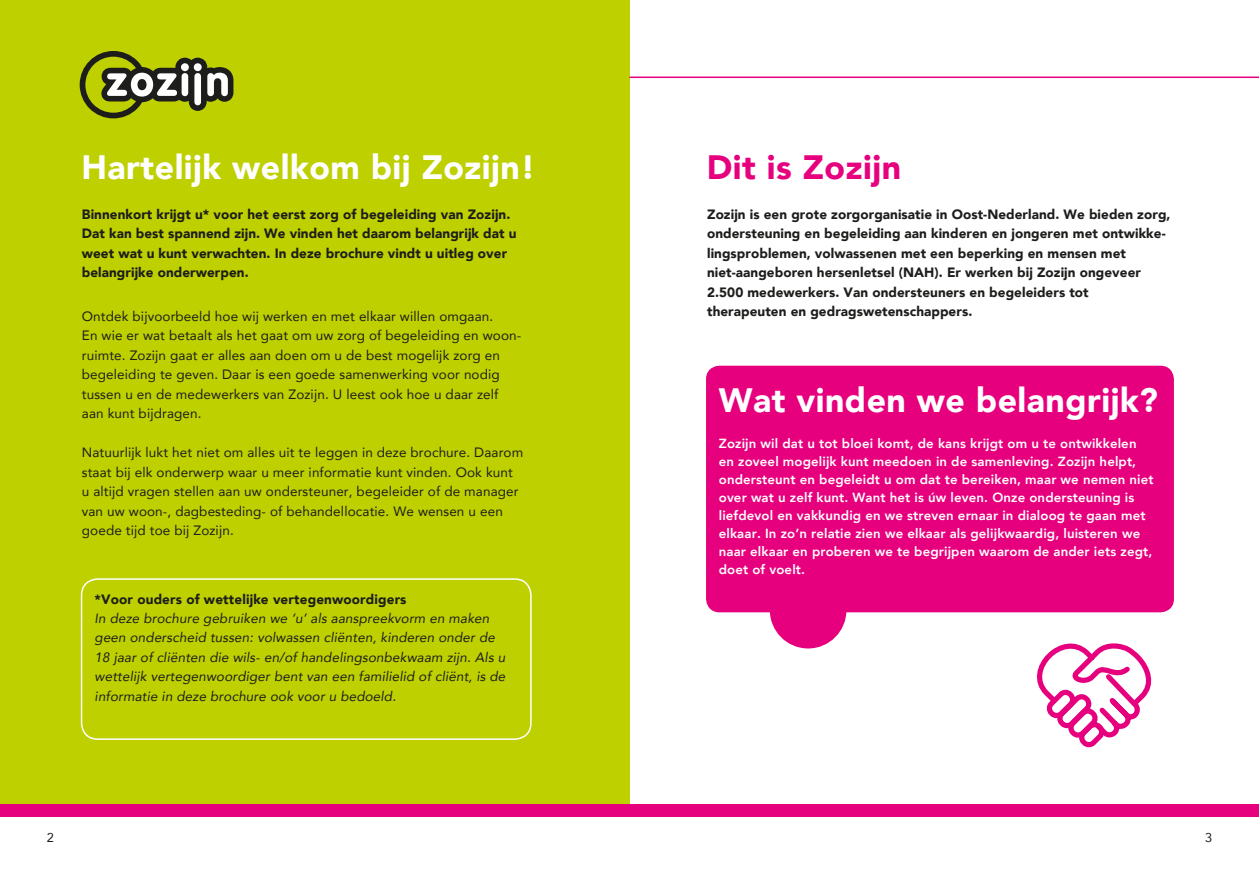
<style>
.page{position:relative;width:1259px;height:893px;background:#fff}
.page>*{position:absolute;margin:0;border:0;box-sizing:border-box;transform-origin:0 0}
.t1{font:900 33.75px "Avenir";letter-spacing:.015em;color:#fff}
.t2{font:900 33.75px "Avenir";letter-spacing:.015em;color:#e6007d}
.t3{font:900 13.5px/19.5px "Avenir";letter-spacing:.005em;color:#1d1d1b}
.t4{font:13.5px/19.5px "Avenir";letter-spacing:.01em;color:#1d1d1b}
.t5{font:italic 13.5px/19.5px "Avenir";letter-spacing:.01em;color:#1d1d1b}
.t6{font:800 13.2px/18px "Avenir";letter-spacing:.01em;color:#fff}
.t7{font:12.75px "Avenir";color:#1d1d1b}
</style>
<div class="page">
<div style="left:0;top:0;width:629px;height:804px;background:#bed000"></div>
<div style="left:629px;top:804px;width:630px;height:12px;background:#e6007d"></div>
<div style="left:0;top:804px;width:629px;height:12px;background:#e6007d"></div>
<svg style="left:80px;top:51px;width:153px;height:67px"></svg>
<div style="left:81px;top:578px;width:450px;height:162px;border:2px solid #fff;border-radius:16px"></div>
<div style="left:707px;top:366px;width:466px;height:246px;background:#e6007d;border-radius:13px"></div>
<div style="left:706px;top:366px;width:468px;height:246px;border:2px solid #e6007d;border-radius:13px"></div>
<div style="left:770px;top:572px;width:76px;height:76px;background:#e6007d;border-radius:50%"></div>
<hr style="left:629px;top:77px;width:630px;height:1px;background:#e6007d">
<svg style="left:1037px;top:643px;width:115px;height:105px"></svg>
<h1 class="t1" style="left:82px;top:138px;width:455px">Hartelijk welkom bij Zozijn!</h1>
<p class="t3" style="left:82px;top:204px;width:436px">Binnenkort krijgt u* voor het eerst zorg of begeleiding van Zozijn.<br>Dat kan best spannend zijn. We vinden het daarom belangrijk dat u weet wat u kunt verwachten. In deze brochure vindt u uitleg over belangrijke onderwerpen.</p>
<p class="t4" style="left:82px;top:306px;width:441px">Ontdek bijvoorbeeld hoe wij werken en met elkaar willen omgaan.<br>En wie er wat betaalt als het gaat om uw zorg of begeleiding en woon&shy;ruimte. Zozijn gaat er alles aan doen om u de best mogelijk zorg en begeleiding te geven. Daar is een goede samenwerking voor nodig tussen u en de medewerkers van Zozijn. U leest ook hoe u daar zelf aan kunt bijdragen.</p>
<p class="t4" style="left:82px;top:442px;width:443px">Natuurlijk lukt het niet om alles uit te leggen in deze brochure. Daarom staat bij elk onderwerp waar u meer informatie kunt vinden. Ook kunt u altijd vragen stellen aan uw ondersteuner, begeleider of de manager van uw woon-, dagbesteding- of behandellocatie. We wensen u een goede tijd toe bij Zozijn.</p>
<p class="t3" style="left:95px;top:589px;width:313px">*Voor ouders of wettelijke vertegenwoordigers</p>
<p class="t5" style="left:95px;top:608px;width:412px">In deze brochure gebruiken we ‘u’ als aanspreekvorm en maken geen onderscheid tussen: volwassen cliënten, kinderen onder de 18 jaar of cliënten die wils- en/of handelingsonbekwaam zijn. Als u wettelijk vertegenwoordiger bent van een familielid of cliënt, is de informatie in deze brochure ook voor u bedoeld.</p>
<h1 class="t2" style="left:707px;top:138px;width:196px">Dit is Zozijn</h1>
<p class="t3" style="left:707px;top:204px;width:465px">Zozijn is een grote zorgorganisatie in Oost-Nederland. We bieden zorg, ondersteuning en begeleiding aan kinderen en jongeren met ontwikke&shy;lingsproblemen, volwassenen met een beperking en mensen met niet-aangeboren hersenletsel (NAH). Er werken bij Zozijn ongeveer 2.500 medewerkers. Van ondersteuners en begeleiders tot therapeuten en gedragswetenschappers.</p>
<h1 class="t1" style="left:719px;top:372px;width:441px">Wat vinden we belangrijk?</h1>
<p class="t6" style="left:719px;top:435px;width:436px">Zozijn wil dat u tot bloei komt, de kans krijgt om u te ontwikkelen en zoveel mogelijk kunt meedoen in de samenleving. Zozijn helpt, ondersteunt en begeleidt u om dat te bereiken, maar we nemen niet over wat u zelf kunt. Want het is úw leven. Onze ondersteuning is liefdevol en vakkundig en we streven ernaar in dialoog te gaan met elkaar. In zo’n relatie zien we elkaar als gelijkwaardig, luisteren we naar elkaar en proberen we te begrijpen waarom de ander iets zegt, doet of voelt.</p>
<p class="t7" style="left:47px;top:827px;width:9px">2</p>
<p class="t7" style="left:1205px;top:827px;width:9px">3</p>
</div>
